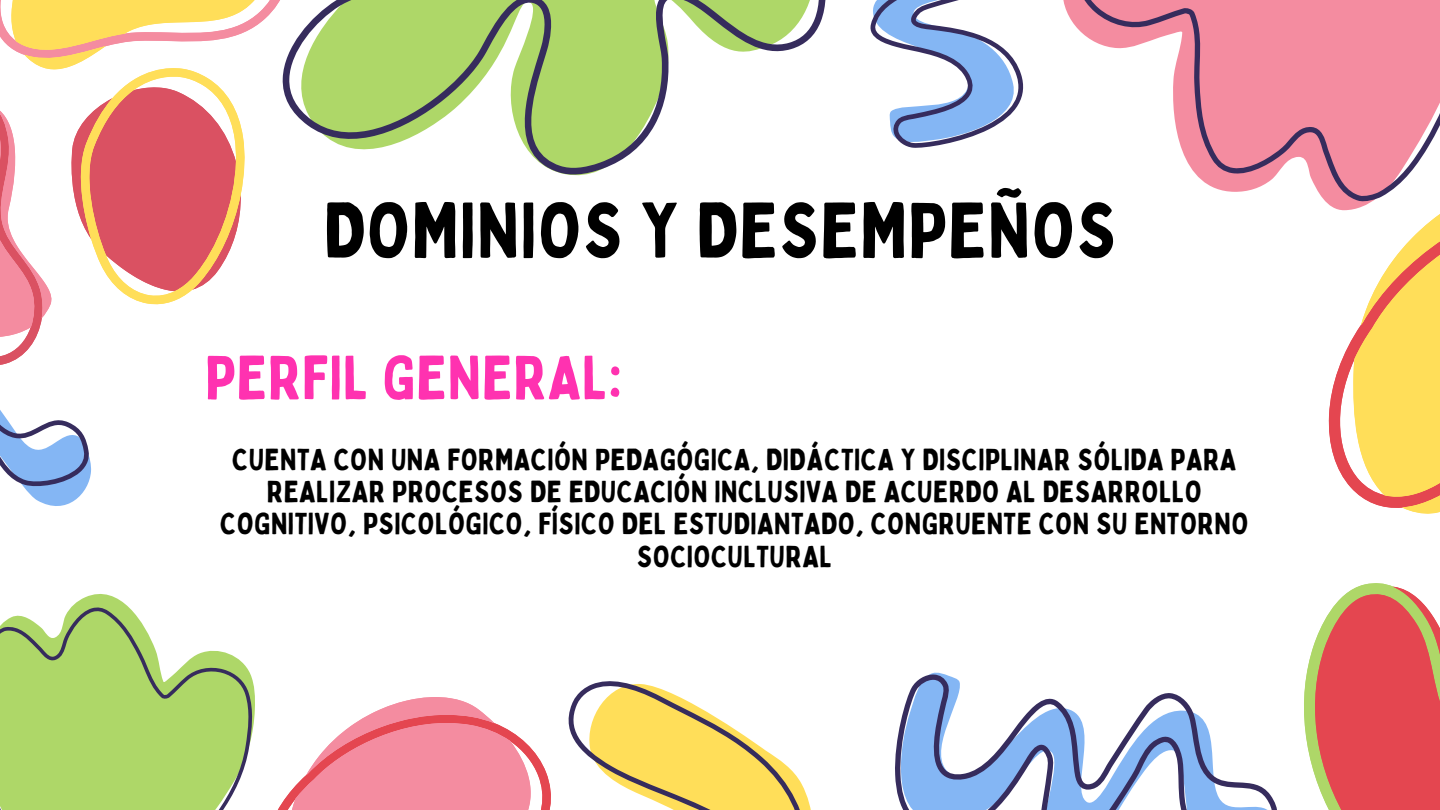
<style>
.page{position:relative;width:1440px;height:810px;background:#fff}
.page>*{position:absolute;margin:0;border:0;box-sizing:border-box;transform-origin:0 0}
.t1{font:77px "Bobby Jones";letter-spacing:.015em;color:#000}
.t2{font:60.8px "Bobby Jones";letter-spacing:.015em;color:#ff32b0}
.t3{font:30px/32.2px "Bobby Jones";letter-spacing:.015em;color:#000;text-align:center}
</style>
<div class="page">
<svg style="left:0;top:0;width:232px;height:316px"></svg>
<svg style="left:0;top:316px;width:92px;height:190px"></svg>
<svg style="left:71px;top:594px;width:58px;height:13px"></svg>
<svg style="left:0;top:607px;width:253px;height:203px;fill:#aed768"></svg>
<svg style="left:194px;top:680px;width:290px;height:130px"></svg>
<svg style="left:1316px;top:277px;width:124px;height:529px"></svg>
<svg style="left:1382px;top:247px;width:58px;height:30px;fill:#ffde59"></svg>
<svg style="left:1126px;top:0;width:314px;height:247px;fill:#f48ca0"></svg>
<svg style="left:484px;top:681px;width:327px;height:129px"></svg>
<svg style="left:232px;top:0;width:8px;height:245px"></svg>
<svg style="left:240px;top:0;width:494px;height:211px"></svg>
<svg style="left:734px;top:0;width:392px;height:52px"></svg>
<svg style="left:749px;top:0;width:369px;height:148px"></svg>
<svg style="left:1304px;top:639px;width:12px;height:140px;fill:#aed768"></svg>
<svg style="left:895px;top:672px;width:382px;height:138px"></svg>
<p class="t1" style="left:324px;top:182px;width:794px">DOMINIOS Y DESEMPEÑOS</p>
<p class="t2" style="left:205px;top:339px;width:418px">PERFIL GENERAL:</p>
<p class="t3" style="left:220px;top:442px;width:1030px">CUENTA CON UNA FORMACIÓN PEDAGÓGICA, DIDÁCTICA Y DISCIPLINAR SÓLIDA PARA REALIZAR PROCESOS DE EDUCACIÓN INCLUSIVA DE ACUERDO AL DESARROLLO COGNITIVO, PSICOLÓGICO, FÍSICO DEL ESTUDIANTADO, CONGRUENTE CON SU ENTORNO SOCIOCULTURAL</p>
</div>
